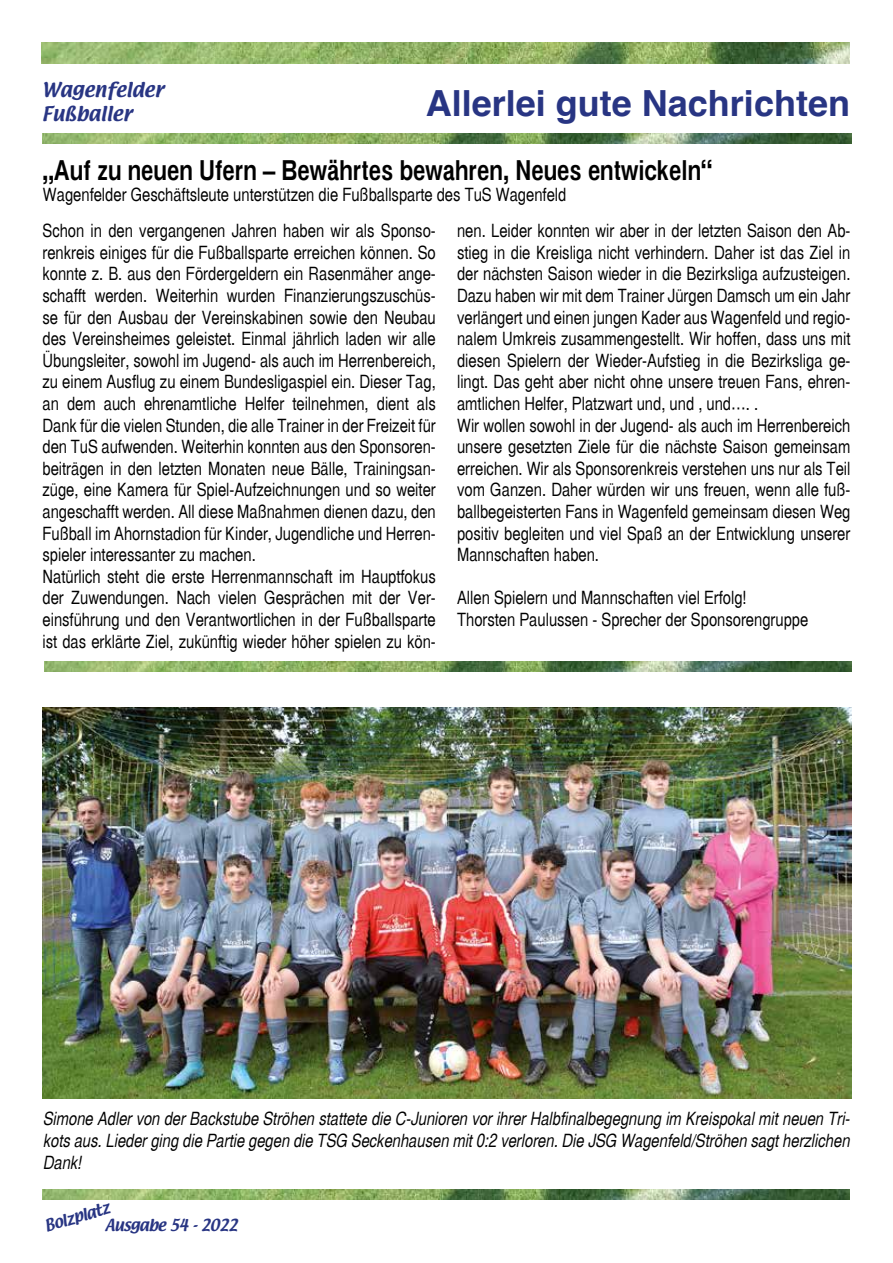
<style>
.page{position:relative;width:893px;height:1263px;background:#fff}
.page>*{position:absolute;margin:0;border:0;box-sizing:border-box;transform-origin:0 0}
.t1{font:700 36px "Helvetica";color:#283583}
.t2{font:700 condensed 27px "Helsinki";color:#000}
.t3{font:condensed 18px/21.6px "Helsinki";color:#000}
.t4{font:italic condensed 18px/21.6px "Helsinki";color:#000;text-align:justify}
.t5{font:18px/24px "Textile";color:#283583}
.t6{font:14.55px "Textile";letter-spacing:-.04em;color:#283583}
</style>
<div class="page">
<img style="left:42px;top:43px;width:808px;height:21px">
<img style="left:43px;top:1189px;width:807px;height:10px">
<img style="left:44px;top:134px;width:807px;height:10px">
<img style="left:44px;top:662px;width:807px;height:9px">
<img style="left:42px;top:707px;width:809px;height:392px">
<p class="t5" style="left:42px;top:78px;width:123px">Wagenfelder<br>Fußballer</p>
<h1 class="t1" style="left:426px;top:82px;width:426px">Allerlei gute Nachrichten</h1>
<h2 class="t2" style="left:43px;top:151px;width:671px">„Auf zu neuen Ufern – Bewährtes bewahren, Neues entwickeln“</h2>
<p class="t3" style="left:43px;top:184px;width:525px">Wagenfelder Geschäftsleute unterstützen die Fußballsparte des TuS Wagenfeld</p>
<p class="t3" style="left:43px;top:219px;width:395px">Schon in den vergangenen Jahren haben wir als Sponso&shy;renkreis einiges für die Fußballsparte erreichen können. So konnte z. B. aus den Fördergeldern ein Rasenmäher ange&shy;schafft werden. Weiterhin wurden Finanzierungszuschüs&shy;se für den Ausbau der Vereinskabinen sowie den Neubau des Vereinsheimes geleistet. Einmal jährlich laden wir alle Übungsleiter, sowohl im Jugend- als auch im Herrenbereich, zu einem Ausflug zu einem Bundesligaspiel ein. Dieser Tag, an dem auch ehrenamtliche Helfer teilnehmen, dient als Dank für die vielen Stunden, die alle Trainer in der Freizeit für den TuS aufwenden. Weiterhin konnten aus den Sponsoren&shy;beiträgen in den letzten Monaten neue Bälle, Trainingsan&shy;züge, eine Kamera für Spiel-Aufzeichnungen und so weiter angeschafft werden. All diese Maßnahmen dienen dazu, den Fußball im Ahornstadion für Kinder, Jugendliche und Herren&shy;spieler interessanter zu machen.<br>Natürlich steht die erste Herrenmannschaft im Hauptfokus der Zuwendungen. Nach vielen Gesprächen mit der Ver&shy;einsführung und den Verantwortlichen in der Fußballsparte ist das erklärte Ziel, zukünftig wieder höher spielen zu kön-</p>
<p class="t3" style="left:457px;top:219px;width:395px">nen. Leider konnten wir aber in der letzten Saison den Ab&shy;stieg in die Kreisliga nicht verhindern. Daher ist das Ziel in der nächsten Saison wieder in die Bezirksliga aufzusteigen.<br>Dazu haben wir mit dem Trainer Jürgen Damsch um ein Jahr verlängert und einen jungen Kader aus Wagenfeld und regio&shy;nalem Umkreis zusammengestellt. Wir hoffen, dass uns mit diesen Spielern der Wieder-Aufstieg in die Bezirksliga ge&shy;lingt. Das geht aber nicht ohne unsere treuen Fans, ehren&shy;amtlichen Helfer, Platzwart und, und , und…. .<br>Wir wollen sowohl in der Jugend- als auch im Herrenbereich unsere gesetzten Ziele für die nächste Saison gemeinsam erreichen. Wir als Sponsorenkreis verstehen uns nur als Teil vom Ganzen. Daher würden wir uns freuen, wenn alle fuß&shy;ballbegeisterten Fans in Wagenfeld gemeinsam diesen Weg positiv begleiten und viel Spaß an der Entwicklung unserer Mannschaften haben.</p>
<p class="t3" style="left:457px;top:586px;width:353px">Allen Spielern und Mannschaften viel Erfolg!<br>Thorsten Paulussen - Sprecher der Sponsorengruppe</p>
<p class="t4" style="left:43px;top:1107px;width:808px">Simone Adler von der Backstube Ströhen stattete die C-Junioren vor ihrer Halbfinalbegegnung im Kreispokal mit neuen Tri&shy;kots aus. Lieder ging die Partie gegen die TSG Seckenhausen mit 0:2 verloren. Die JSG Wagenfeld/Ströhen sagt herzlichen Dank!</p>
<p class="t6" style="left:42px;top:1216px;width:69px;rotate:-16deg">Bolzplatz</p>
<p class="t6" style="left:105px;top:1215px;width:134px">Ausgabe 54 - 2022</p>
</div>
